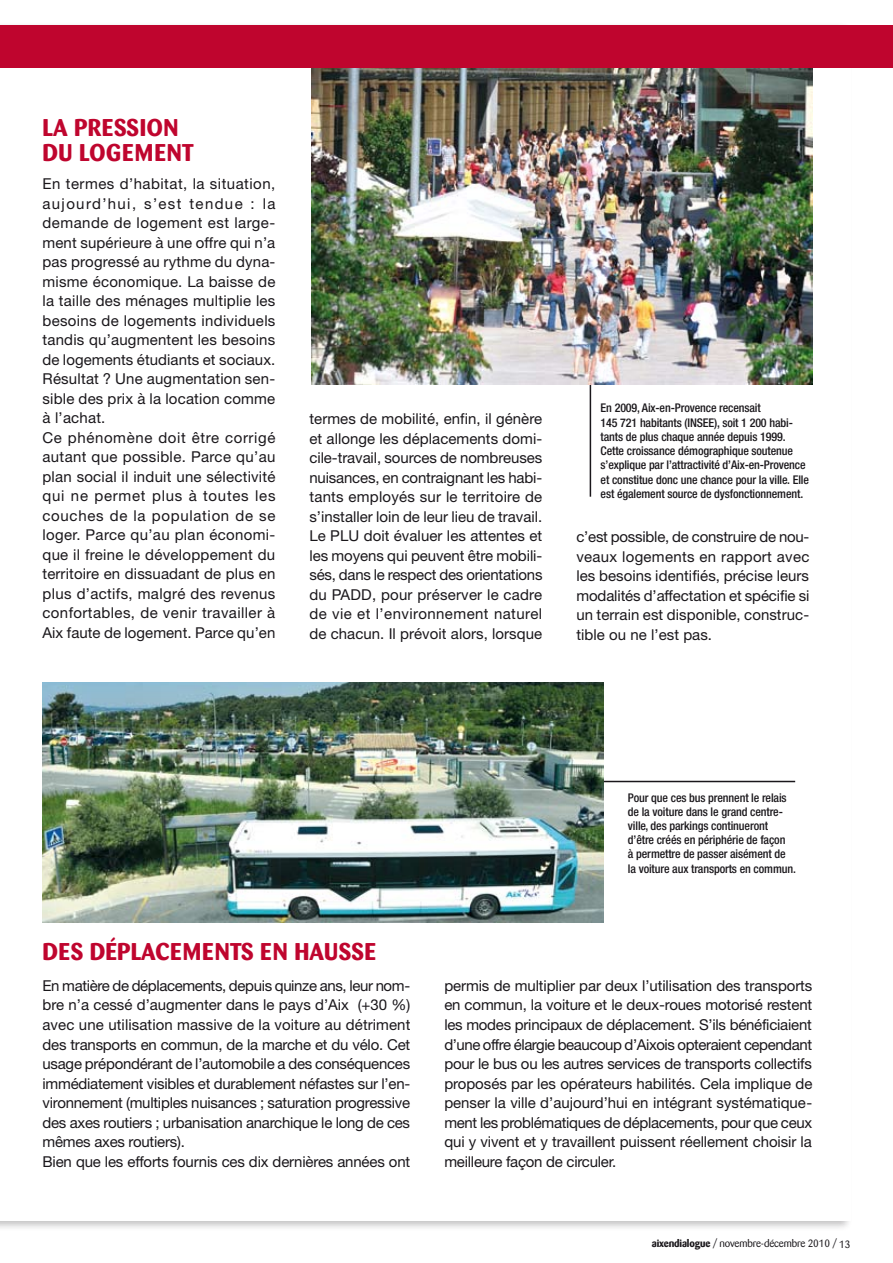
<style>
.page{position:relative;width:893px;height:1263px;background:#fff}
.page>*{position:absolute;margin:0;border:0;box-sizing:border-box;transform-origin:0 0}
.t1{font:700 24px/25.5px "Barmeno";letter-spacing:.025em;color:#bf052e}
.t2{font:15px/19.5px "Helvetica Neue";letter-spacing:.005em;color:#1a171b;text-align:justify}
.t3{font:15px/19.5px "Helvetica Neue";letter-spacing:-.015em;color:#1a171b}
.t4{font:500 condensed 12px/14.2px "Helvetica Neue";letter-spacing:-.01em;color:#1a171b}
.t5{font:10.5px "Barmeno";letter-spacing:-.015em;color:#1a171b}
.s1{font-weight:700}
</style>
<div class="page">
<hr style="left:590px;top:313px;width:1px;height:184px;background:#1a171b">
<img style="left:311px;top:68px;width:501px;height:317px">
<div style="left:0;top:26px;width:893px;height:42px;background:#bf052e"></div>
<hr style="left:574px;top:781px;width:221px;height:1px;background:#1a171b">
<img style="left:43px;top:682px;width:561px;height:241px">
<h1 class="t1" style="left:43px;top:114px;width:149px">LA PRESSION<br>DU LOGEMENT</h1>
<p class="t2" style="left:43px;top:174px;width:235px;text-align:left">En termes d’habitat, la situation, aujourd’hui, s’est tendue : la demande de logement est large&shy;ment supérieure à une offre qui n’a pas progressé au rythme du dyna&shy;misme économique. La baisse de la taille des ménages multiplie les besoins de logements individuels tandis qu’augmentent les besoins de logements étudiants et sociaux.<br>Résultat ? Une augmentation sen&shy;sible des prix à la location comme à l’achat.<br>Ce phénomène doit être corrigé autant que possible. Parce qu’au plan social il induit une sélectivité qui ne permet plus à toutes les couches de la population de se loger. Parce qu’au plan économi&shy;que il freine le développement du territoire en dissuadant de plus en plus d’actifs, malgré des revenus confortables, de venir travailler à<br>Aix faute de logement. Parce qu’en</p>
<p class="t2" style="left:309px;top:409px;width:235px">termes de mobilité, enfin, il génère et allonge les déplacements domi&shy;cile-travail, sources de nombreuses nuisances, en contraignant les habi&shy;tants employés sur le territoire de s’installer loin de leur lieu de travail.<br>Le PLU doit évaluer les attentes et les moyens qui peuvent être mobili&shy;sés, dans le respect des orientations du PADD, pour préserver le cadre de vie et l’environnement naturel de chacun. Il prévoit alors, lorsque</p>
<p class="t4" style="left:601px;top:401px;width:210px">En 2009, Aix-en-Provence recensait<br>145 721 habitants (INSEE), soit 1 200 habi&shy;tants de plus chaque année depuis 1999.<br>Cette croissance démographique soutenue s’explique par l’attractivité d’Aix-en-Provence et constitue donc une chance pour la ville. Elle est également source de dysfonctionnement.</p>
<p class="t2" style="left:576px;top:527px;width:235px">c’est possible, de construire de nou&shy;veaux logements en rapport avec les besoins identifiés, précise leurs modalités d’affectation et spécifie si un terrain est disponible, construc&shy;tible ou ne l’est pas.</p>
<p class="t4" style="left:628px;top:790px;width:169px">Pour que ces bus prennent le relais de la voiture dans le grand centre&shy;ville, des parkings continueront d’être créés en périphérie de façon<br>à permettre de passer aisément de la voiture aux transports en commun.</p>
<h1 class="t1" style="left:43px;top:939px;width:335px">DES DÉPLACEMENTS EN HAUSSE</h1>
<p class="t3" style="left:43px;top:976px;width:369px">En matière de déplacements, depuis quinze ans, leur nom&shy;bre n’a cessé d’augmenter dans le pays d’Aix (+30 %) avec une utilisation massive de la voiture au détriment des transports en commun, de la marche et du vélo. Cet usage prépondérant de l’automobile a des conséquences immédiatement visibles et durablement néfastes sur l’en&shy;vironnement (multiples nuisances ; saturation progressive des axes routiers ; urbanisation anarchique le long de ces mêmes axes routiers).<br>Bien que les efforts fournis ces dix dernières années ont</p>
<p class="t2" style="left:444px;top:976px;width:370px">permis de multiplier par deux l’utilisation des transports en commun, la voiture et le deux-roues motorisé restent les modes principaux de déplacement. S’ils bénéficiaient d’une offre élargie beaucoup d’Aixois opteraient cependant pour le bus ou les autres services de transports collectifs proposés par les opérateurs habilités. Cela implique de penser la ville d’aujourd’hui en intégrant systématique&shy;ment les problématiques de déplacements, pour que ceux qui y vivent et y travaillent puissent réellement choisir la meilleure façon de circuler.</p>
<p class="t5" style="left:652px;top:1237px;width:200px"><span class="s1">AIXENDIALOGUE</span> / novembre-décembre 2010 / 13</p>
</div>
